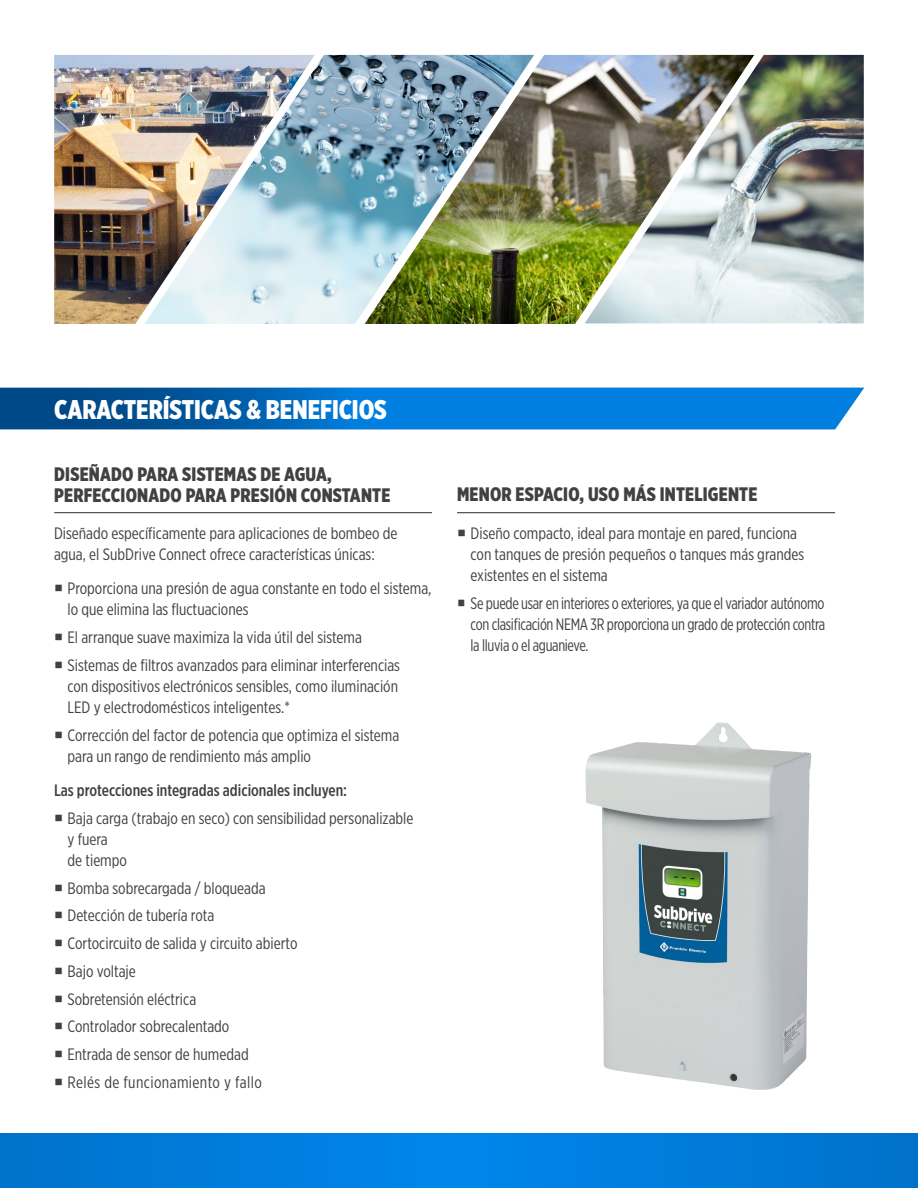
<style>
.page{position:relative;width:918px;height:1188px;background:#fff}
.page>*{position:absolute;margin:0;border:0;box-sizing:border-box;transform-origin:0 0}
.t1{font:900 27px "Gotham X Narrow";color:#fff}
.t2{font:900 19.5px/21px "Gotham X Narrow";letter-spacing:.01em;color:#414042}
.t3{font:16.5px/21px "Gotham X Narrow";color:#414042}
.t4{font:16.5px/21px "Gotham X Narrow";color:#414042;text-align:justify;scale:.93 1}
.t5{font:500 16.5px "Gotham X Narrow";color:#414042}
</style>
<div class="page">
<svg style="left:0;top:1134px;width:918px;height:54px;background:#007bdb"></svg>
<svg style="left:0;top:388px;width:864px;height:41px;background:#0370c6"></svg>
<img style="left:754px;top:55px;width:110px;height:268px">
<img style="left:54px;top:55px;width:90px;height:269px">
<img style="left:144px;top:55px;width:221px;height:269px">
<img style="left:365px;top:55px;width:389px;height:269px">
<hr style="left:457px;top:512px;width:378px;height:1px;background:#414042">
<hr style="left:54px;top:512px;width:378px;height:1px;background:#414042">
<img style="left:585px;top:723px;width:226px;height:367px">
<h1 class="t1" style="left:54px;top:393px;width:334px">CARACTERÍSTICAS &amp; BENEFICIOS</h1>
<p class="t2" style="left:54px;top:464px;width:338px">DISEÑADO PARA SISTEMAS DE AGUA,<br>PERFECCIONADO PARA PRESIÓN CONSTANTE</p>
<p class="t3" style="left:54px;top:522px;width:345px">Diseñado específicamente para aplicaciones de bombeo de agua, el SubDrive Connect ofrece características únicas:</p>
<p class="t3" style="left:67px;top:578px;width:365px">Proporciona una presión de agua constante en todo el sistema, lo que elimina las fluctuaciones</p>
<p class="t3" style="left:67px;top:623px;width:334px;line-height:27.8px">El arranque suave maximiza la vida útil del sistema<br>Sistemas de filtros avanzados para eliminar interferencias</p>
<p class="t3" style="left:67px;top:675px;width:332px">con dispositivos electrónicos sensibles, como iluminación<br>LED y electrodomésticos inteligentes.*</p>
<p class="t3" style="left:67px;top:724px;width:333px">Corrección del factor de potencia que optimiza el sistema para un rango de rendimiento más amplio</p>
<p class="t5" style="left:54px;top:780px;width:295px">Las protecciones integradas adicionales incluyen:</p>
<p class="t3" style="left:67px;top:807px;width:348px">Baja carga (trabajo en seco) con sensibilidad personalizable y fuera<br>de tiempo</p>
<p class="t3" style="left:67px;top:874px;width:231px;line-height:27.8px">Bomba sobrecargada / bloqueada<br>Detección de tubería rota<br>Cortocircuito de salida y circuito abierto<br>Bajo voltaje<br>Sobretensión eléctrica<br>Controlador sobrecalentado<br>Entrada de sensor de humedad<br>Relés de funcionamiento y fallo</p>
<p class="t2" style="left:457px;top:483px;width:302px">MENOR ESPACIO, USO MÁS INTELIGENTE</p>
<p class="t3" style="left:471px;top:522px;width:335px">Diseño compacto, ideal para montaje en pared, funciona con tanques de presión pequeños o tanques más grandes existentes en el sistema</p>
<p class="t4" style="left:471px;top:592px;width:383px">Se puede usar en interiores o exteriores, ya que el variador autónomo con clasificación NEMA 3R proporciona un grado de protección contra la lluvia o el aguanieve.</p>
</div>
